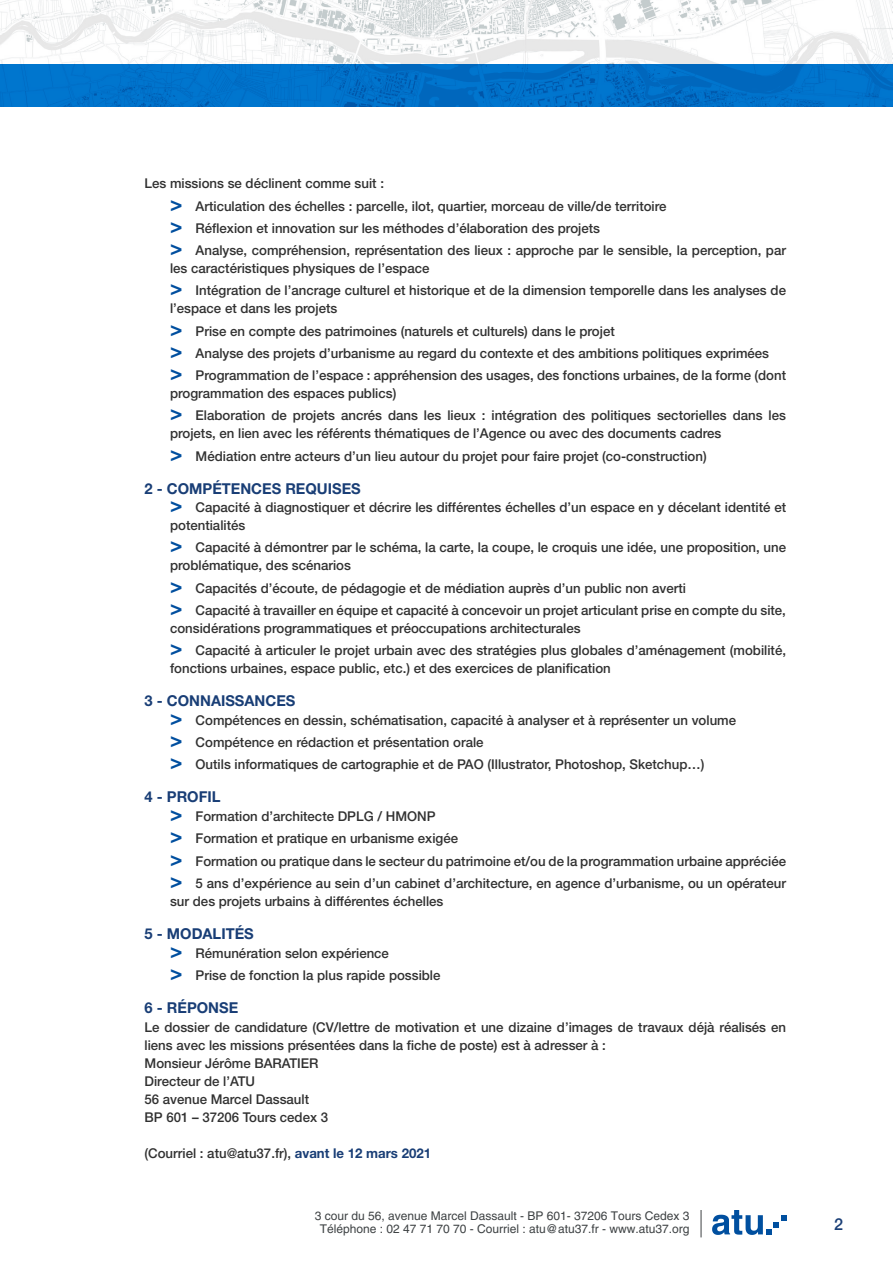
<style>
.page{position:relative;width:893px;height:1263px;background:#fff}
.page>*{position:absolute;margin:0;border:0;box-sizing:border-box;transform-origin:0 0}
.t1{font:500 16.5px "Helvetica Neue LT Std";color:#193e76}
.t2{font:700 15px "Helvetica Neue LT Std";color:#193e76}
.t3{font:500 13.5px/22.2px "Helvetica Neue LT Std";color:#313131}
.t4{font:12px/13.5px "Helvetica LT";color:#3d4143;text-align:center}
.s1{font-weight:700;font-size:21px;color:#004f9f}
.s2{font-weight:700;color:#193e76}
</style>
<div class="page">
<img style="left:0;top:0;width:893px;height:106px">
<svg style="left:712px;top:1210px;width:74px;height:25px"></svg>
<svg style="left:701px;top:1210px;width:1px;height:27px"></svg>
<p class="t3" style="left:170px;top:172px;width:617px;text-indent:-26px">Les missions se déclinent comme suit :<br><span class="s1">&gt;</span> Articulation des échelles : parcelle, ilot, quartier, morceau de ville/de territoire<br><span class="s1">&gt;</span> Réflexion et innovation sur les méthodes d’élaboration des projets<br><span class="s1">&gt;</span> Analyse, compréhension, représentation des lieux : approche par le sensible, la perception, par</p>
<p class="t3" style="left:170px;top:257px;width:617px">les caractéristiques physiques de l’espace<br><span class="s1">&gt;</span> Intégration de l’ancrage culturel et historique et de la dimension temporelle dans les analyses de</p>
<p class="t3" style="left:170px;top:297px;width:617px">l’espace et dans les projets<br><span class="s1">&gt;</span> Prise en compte des patrimoines (naturels et culturels) dans le projet<br><span class="s1">&gt;</span> Analyse des projets d’urbanisme au regard du contexte et des ambitions politiques exprimées<br><span class="s1">&gt;</span> Programmation de l’espace : appréhension des usages, des fonctions urbaines, de la forme (dont</p>
<p class="t3" style="left:170px;top:382px;width:617px">programmation des espaces publics)<br><span class="s1">&gt;</span> Elaboration de projets ancrés dans les lieux : intégration des politiques sectorielles dans les</p>
<p class="t3" style="left:170px;top:422px;width:553px">projets, en lien avec les référents thématiques de l’Agence ou avec des documents cadres <span class="s1">&gt;</span> Médiation entre acteurs d’un lieu autour du projet pour faire projet (co-construction)</p>
<p class="t2" style="left:145px;top:479px;width:218px">2 - COMPÉTENCES REQUISES</p>
<p class="t3" style="left:170px;top:498px;width:617px;line-height:18px"><span class="s1">&gt;</span> Capacité à diagnostiquer et décrire les différentes échelles d’un espace en y décelant identité et potentialités</p>
<p class="t3" style="left:170px;top:538px;width:617px;line-height:18px"><span class="s1">&gt;</span> Capacité à démontrer par le schéma, la carte, la coupe, le croquis une idée, une proposition, une problématique, des scénarios</p>
<p class="t3" style="left:170px;top:577px;width:617px"><span class="s1">&gt;</span> Capacités d’écoute, de pédagogie et de médiation auprès d’un public non averti<br><span class="s1">&gt;</span> Capacité à travailler en équipe et capacité à concevoir un projet articulant prise en compte du site,</p>
<p class="t3" style="left:170px;top:617px;width:617px">considérations programmatiques et préoccupations architecturales<br><span class="s1">&gt;</span> Capacité à articuler le projet urbain avec des stratégies plus globales d’aménagement (mobilité,</p>
<p class="t3" style="left:170px;top:657px;width:442px">fonctions urbaines, espace public, etc.) et des exercices de planification</p>
<p class="t3" style="left:170px;top:709px;width:567px"><span class="s1">&gt;</span> Compétences en dessin, schématisation, capacité à analyser et à représenter un volume <span class="s1">&gt;</span> Compétence en rédaction et présentation orale<br><span class="s1">&gt;</span> Outils informatiques de cartographie et de PAO (Illustrator, Photoshop, Sketchup…)</p>
<p class="t3" style="left:170px;top:805px;width:617px"><span class="s1">&gt;</span> Formation d’architecte DPLG / HMONP<br><span class="s1">&gt;</span> Formation et pratique en urbanisme exigée<br><span class="s1">&gt;</span> Formation ou pratique dans le secteur du patrimoine et/ou de la programmation urbaine appréciée <span class="s1">&gt;</span> 5 ans d’expérience au sein d’un cabinet d’architecture, en agence d’urbanisme, ou un opérateur</p>
<p class="t3" style="left:170px;top:890px;width:275px">sur des projets urbains à différentes échelles</p>
<p class="t3" style="left:170px;top:941px;width:272px"><span class="s1">&gt;</span> Rémunération selon expérience<br><span class="s1">&gt;</span> Prise de fonction la plus rapide possible</p>
<p class="t2" style="left:145px;top:691px;width:152px">3 - CONNAISSANCES</p>
<p class="t2" style="left:145px;top:788px;width:77px">4 - PROFIL</p>
<p class="t2" style="left:145px;top:924px;width:111px">5 - MODALITÉS</p>
<p class="t2" style="left:145px;top:998px;width:95px">6 - RÉPONSE</p>
<p class="t3" style="left:145px;top:1018px;width:643px;line-height:18px">Le dossier de candidature (CV/lettre de motivation et une dizaine d’images de travaux déjà réalisés en liens avec les missions présentées dans la fiche de poste) est à adresser à :<br>Monsieur Jérôme BARATIER<br>Directeur de l’ATU<br>56 avenue Marcel Dassault<br>BP 601 – 37206 Tours cedex 3</p>
<p class="t3" style="left:145px;top:1142px;width:288px">(Courriel : atu@atu37.fr), <span class="s2">avant le 12 mars 2021</span></p>
<p class="t4" style="left:315px;top:1208px;width:376px">3 cour du 56, avenue Marcel Dassault - BP 601- 37206 Tours Cedex 3<br>Téléphone : 02 47 71 70 70 - Courriel : atu@atu37.fr - www.atu37.org</p>
<p class="t1" style="left:834px;top:1214px;width:10px">2</p>
</div>
